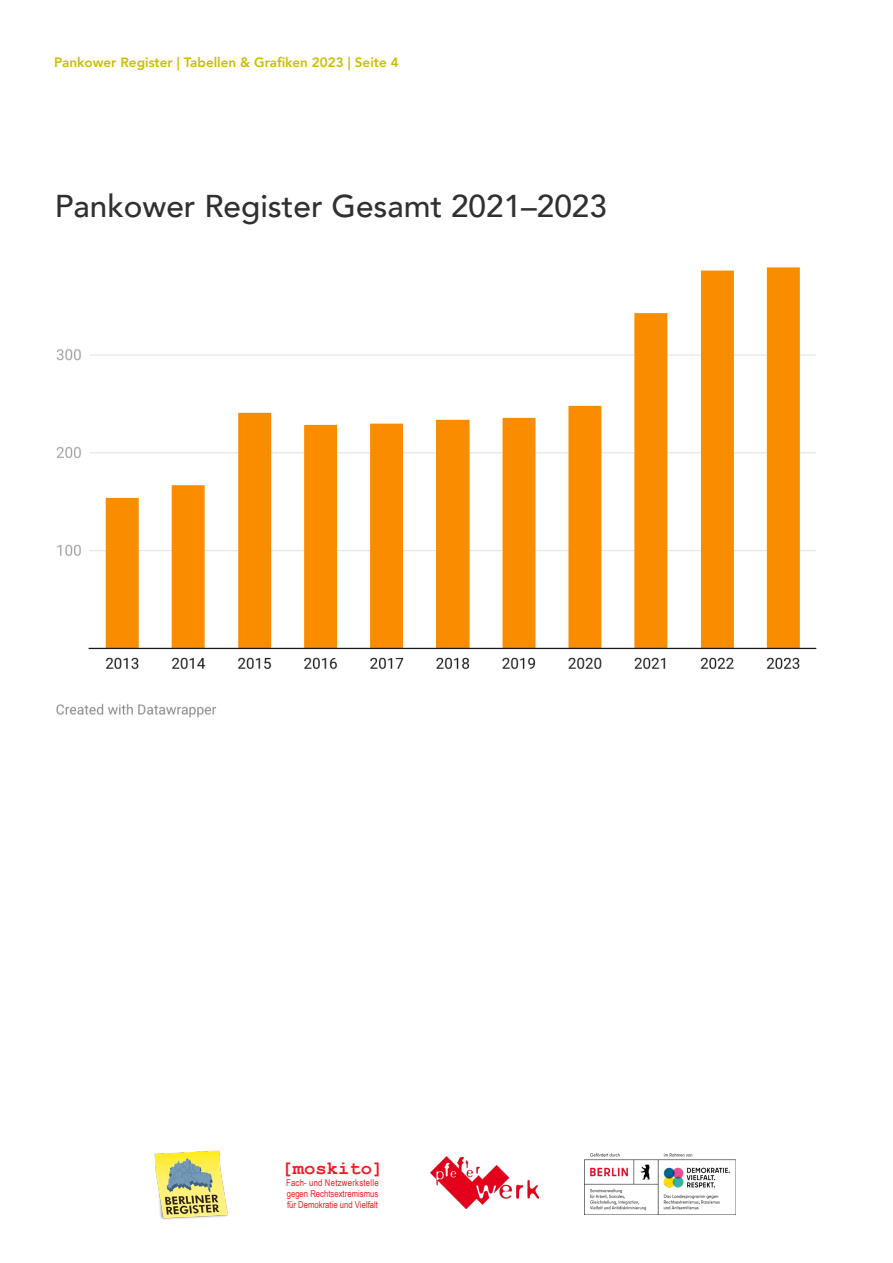
<style>
.page{position:relative;width:893px;height:1263px;background:#fff}
.page>*{position:absolute;margin:0;border:0;box-sizing:border-box;transform-origin:0 0}
.t1{font:500 31.5px "Avenir";color:#312f30}
.t2{font:700 18.9px "Courier New";color:#ee1d23}
.Seitenangaben{font:800 13.5px "Avenir";color:#cbbe01}
.t3{font:9.45px/10.9px "Arial Narrow";color:#ee1d23;text-align:justify}
</style>
<div class="page">
<img style="left:431px;top:1156px;width:108px;height:52px">
<img style="left:585px;top:1154px;width:150px;height:60px">
<img style="left:154px;top:1150px;width:74px;height:70px">
<img style="left:56px;top:267px;width:761px;height:451px">
<p class="Seitenangaben" style="left:54px;top:52px;width:346px">Pankower Register | Tabellen &amp; Grafiken 2023 | Seite 4</p>
<p class="t1" style="left:55px;top:179px;width:554px">Pankower Register Gesamt 2021–2023</p>
<p class="t2" style="left:281px;top:1156px;width:103px">[moskito]</p>
<p class="t3" style="left:286px;top:1177px;width:94px">Fach- und Netzwerkstelle gegen Rechtsextremismus für Demokratie und Vielfalt</p>
</div>
